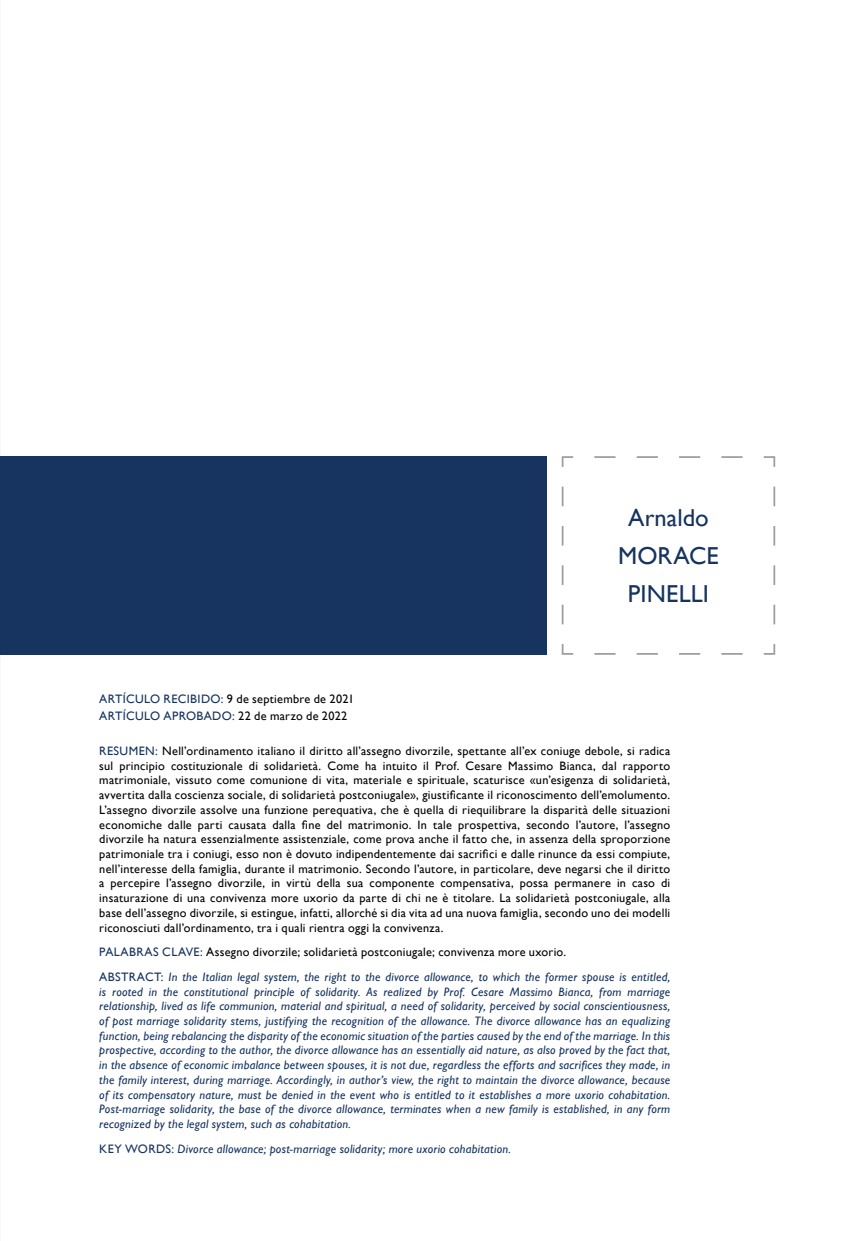
<style>
.page{position:relative;width:844px;height:1241px;background:#fff}
.page>*{position:absolute;margin:0;border:0;box-sizing:border-box;transform-origin:0 0}
.t1{font:24.5px/37.8px "Gill Sans";letter-spacing:.005em;color:#16345f;text-align:center}
.t2{font:12.25px/14.7px "Gill Sans";letter-spacing:.025em;color:#000;text-align:justify}
.t3{font:italic 12.25px/14.7px "Gill Sans";letter-spacing:.02em;color:#16345f}
.t4{font:12.25px/17.5px "Gill Sans";letter-spacing:.02em;color:#16345f}
.s1{color:#000}
.s2{color:#16345f}
.s3{font-style:normal}
.s4{font-style:normal;color:#000}
</style>
<div class="page">
<div style="left:0;top:456px;width:546px;height:198px;background:#16345f"></div>
<svg style="left:561px;top:456px;width:214px;height:199px"></svg>
<h1 class="t1" style="left:618px;top:498px;width:102px">Arnaldo<br>MORACE<br>PINELLI</h1>
<p class="t4" style="left:99px;top:689px;width:256px">ARTÍCULO RECIBIDO: <span class="s1">9 de septiembre de 2021<br></span>ARTÍCULO APROBADO: <span class="s1">22 de marzo de 2022</span></p>
<p class="t2" style="left:99px;top:743px;width:572px"><span class="s2">RESUMEN:</span> Nell’ordinamento italiano il diritto all’assegno divorzile, spettante all’ex coniuge debole, si radica sul principio costituzionale di solidarietà. Come ha intuito il Prof. Cesare Massimo Bianca, dal rapporto matrimoniale, vissuto come comunione di vita, materiale e spirituale, scaturisce «un’esigenza di solidarietà, avvertita dalla coscienza sociale, di solidarietà postconiugale», giustificante il riconoscimento dell’emolumento.<br>L’assegno divorzile assolve una funzione perequativa, che è quella di riequilibrare la disparità delle situazioni economiche dalle parti causata dalla fine del matrimonio. In tale prospettiva, secondo l’autore, l’assegno divorzile ha natura essenzialmente assistenziale, come prova anche il fatto che, in assenza della sproporzione patrimoniale tra i coniugi, esso non è dovuto indipendentemente dai sacrifici e dalle rinunce da essi compiute, nell’interesse della famiglia, durante il matrimonio. Secondo l’autore, in particolare, deve negarsi che il diritto a percepire l’assegno divorzile, in virtù della sua componente compensativa, possa permanere in caso di insaturazione di una convivenza more uxorio da parte di chi ne è titolare. La solidarietà postconiugale, alla base dell’assegno divorzile, si estingue, infatti, allorché si dia vita ad una nuova famiglia, secondo uno dei modelli riconosciuti dall’ordinamento, tra i quali rientra oggi la convivenza.</p>
<p class="t3" style="left:99px;top:939px;width:572px;line-height:24.7px"><span class="s3">PALABRAS CLAVE:</span> <span class="s4">Assegno divorzile; solidarietà postconiugale; convivenza more uxorio.<br></span><span class="s3">ABSTRACT:</span> In the Italian legal system, the right to the divorce allowance, to which the former spouse is entitled,</p>
<p class="t3" style="left:99px;top:983px;width:572px;text-align:justify">is rooted in the constitutional principle of solidarity. As realized by Prof. Cesare Massimo Bianca, from marriage relationship, lived as life communion, material and spiritual, a need of solidarity, perceived by social conscientiousness, of post marriage solidarity stems, justifying the recognition of the allowance. The divorce allowance has an equalizing function, being rebalancing the disparity of the economic situation of the parties caused by the end of the marriage. In this prospective, according to the author, the divorce allowance has an essentially aid nature, as also proved by the fact that, in the absence of economic imbalance between spouses, it is not due, regardless the efforts and sacrifices they made, in the family interest, during marriage. Accordingly, in author’s view, the right to maintain the divorce allowance, because of its compensatory nature, must be denied in the event who is entitled to it establishes a more uxorio cohabitation.<br>Post-marriage solidarity, the base of the divorce allowance, terminates when a new family is established, in any form recognized by the legal system, such as cohabitation.</p>
<p class="t3" style="left:99px;top:1140px;width:413px"><span class="s3">KEY WORDS:</span> Divorce allowance; post-marriage solidarity; more uxorio cohabitation.</p>
</div>
